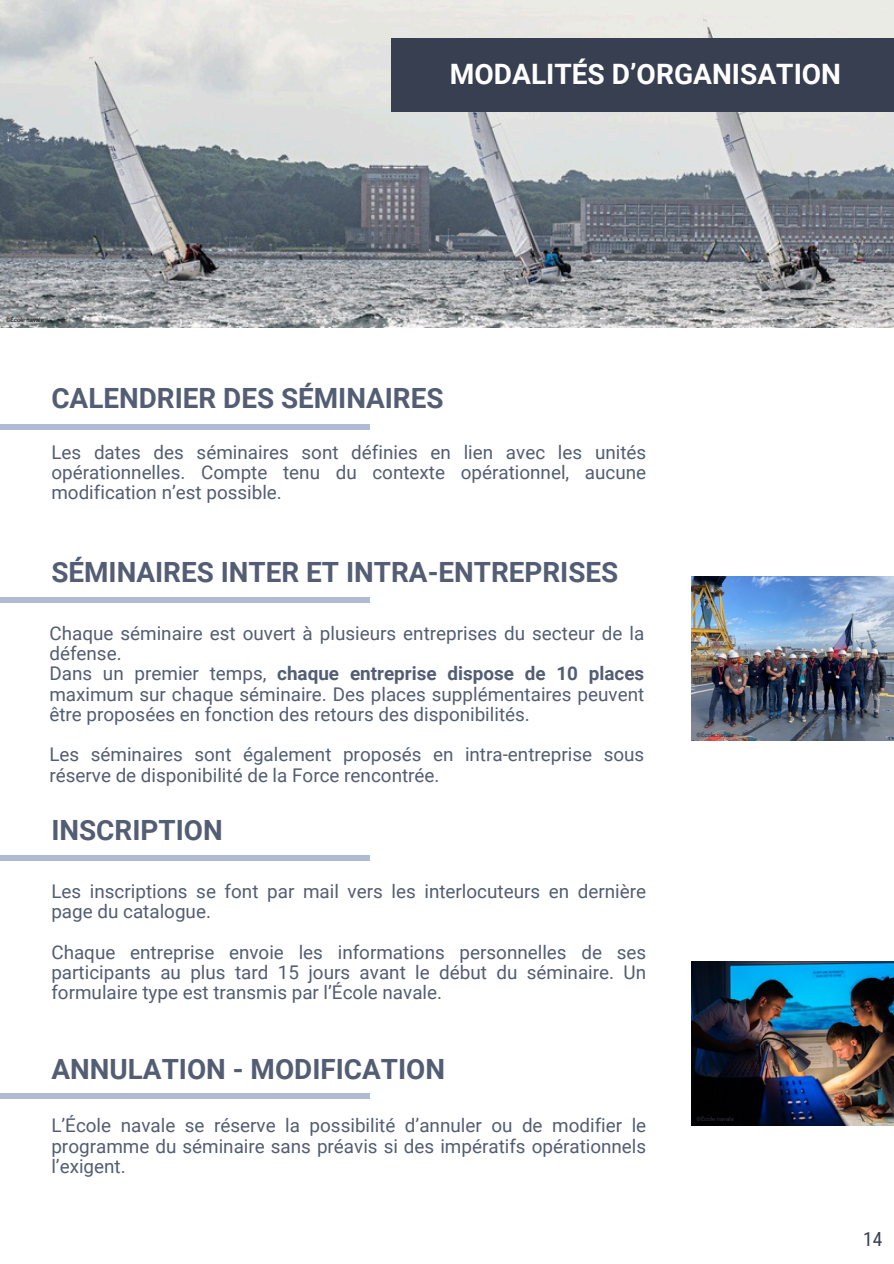
<style>
.page{position:relative;width:894px;height:1264px;background:#fff}
.page>*{position:absolute;margin:0;border:0;box-sizing:border-box;transform-origin:0 0}
.t1{font:700 28.05px "Roboto";color:#fff}
.t2{font:700 27.9px "Roboto";color:#535d73}
.t3{font:19.5px "Roboto Condensed";color:#373f50}
.t4{font:18.9px/20.2px "Roboto";color:#535d73}
.t5{font:6px "Roboto";color:#000}
.t6{font:5.85px "Roboto";color:#2e323b}
.s1{font-weight:700}
</style>
<div class="page">
<img style="left:0;top:0;width:893px;height:328px">
<div style="left:0;top:597px;width:369px;height:5px;background:#afbad4"></div>
<div style="left:0;top:424px;width:369px;height:6px;background:#afbad4"></div>
<div style="left:0;top:855px;width:369px;height:5px;background:#afbad4"></div>
<div style="left:0;top:1093px;width:369px;height:6px;background:#afbad4"></div>
<div style="left:391px;top:39px;width:502px;height:73px;background:#373f50"></div>
<img style="left:691px;top:961px;width:202px;height:164px">
<img style="left:691px;top:576px;width:202px;height:165px">
<h1 class="t1" style="left:449px;top:58px;width:393px">MODALITÉS D’ORGANISATION</h1>
<h2 class="t5" style="left:6px;top:316px;width:40px">©École navale</h2>
<h2 class="t2" style="left:51px;top:382px;width:393px">CALENDRIER DES SÉMINAIRES</h2>
<h2 class="t4" style="left:51px;top:442px;width:596px;text-align:justify">Les dates des séminaires sont définies en lien avec les unités opérationnelles. Compte tenu du contexte opérationnel, aucune modification n’est possible.</h2>
<h1 class="t2" style="left:51px;top:556px;width:568px">SÉMINAIRES INTER ET INTRA-ENTREPRISES</h1>
<h2 class="t4" style="left:49px;top:623px;width:596px">Chaque séminaire est ouvert à plusieurs entreprises du secteur de la défense.<br>Dans un premier temps, <span class="s1">chaque entreprise dispose de 10 places </span>maximum sur chaque séminaire. Des places supplémentaires peuvent être proposées en fonction des retours des disponibilités.</h2>
<h1 class="t4" style="left:49px;top:744px;width:596px">Les séminaires sont également proposés en intra-entreprise sous réserve de disponibilité de la Force rencontrée.</h1>
<p class="t2" style="left:51px;top:814px;width:173px">INSCRIPTION</p>
<p class="t4" style="left:51px;top:881px;width:596px">Les inscriptions se font par mail vers les interlocuteurs en dernière page du catalogue.</p>
<p class="t4" style="left:51px;top:942px;width:596px;text-align:justify">Chaque entreprise envoie les informations personnelles de ses participants au plus tard 15 jours avant le début du séminaire. Un formulaire type est transmis par l’École navale.</p>
<p class="t2" style="left:51px;top:1052px;width:395px">ANNULATION - MODIFICATION</p>
<h1 class="t4" style="left:51px;top:1115px;width:596px;text-align:justify">L’École navale se réserve la possibilité d’annuler ou de modifier le programme du séminaire sans préavis si des impératifs opérationnels l’exigent.</h1>
<h1 class="t6" style="left:696px;top:731px;width:39px">©École navale</h1>
<h2 class="t6" style="left:696px;top:1115px;width:39px">©École navale</h2>
<h2 class="t3" style="left:862px;top:1227px;width:21px">14</h2>
</div>
